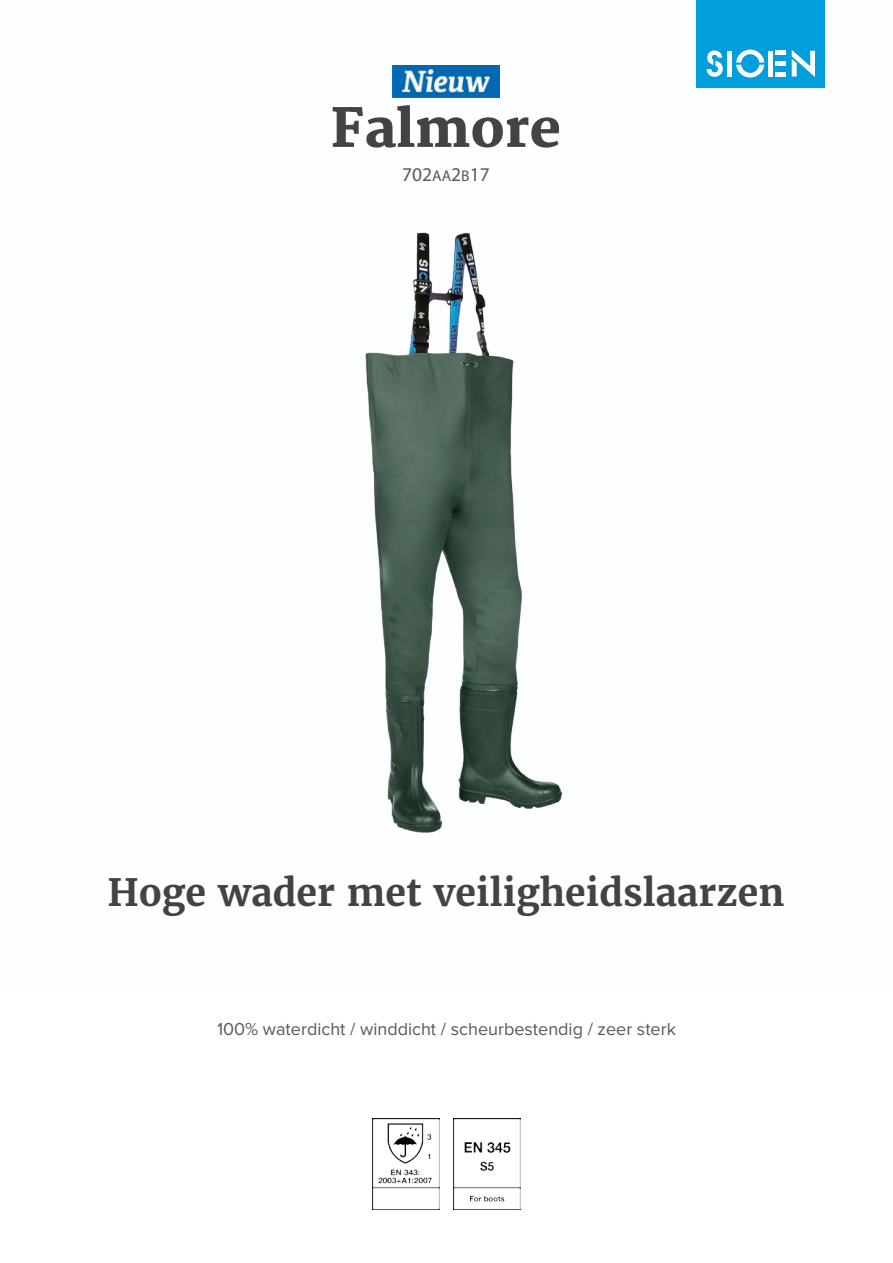
<style>
.page{position:relative;width:893px;height:1263px;background:#fff}
.page>*{position:absolute;margin:0;border:0;box-sizing:border-box;transform-origin:0 0}
.t1{font:800 52.5px "Merriweather";color:#434343}
.t2{font:700 37.5px "Merriweather";color:#434343}
.t3{font:19.5px "Myriad Pro";color:#585858}
.t4{font:18px "Proxima Nova";color:#585858}
.s1{font-size:15.6px}
</style>
<div class="page">
<div style="left:697px;top:0;width:128px;height:88px;background:#009edd"></div>
<svg style="left:707px;top:50px;width:16px;height:27px"></svg>
<svg style="left:736px;top:50px;width:28px;height:28px"></svg>
<div style="left:727px;top:51px;width:5px;height:26px;background:#fff"></div>
<div style="left:768px;top:51px;width:5px;height:26px;background:#fff"></div>
<div style="left:775px;top:72px;width:11px;height:5px;background:#fff"></div>
<div style="left:775px;top:61px;width:11px;height:5px;background:#fff"></div>
<hr style="left:775px;top:51px;width:11px;height:4px;background:#fff">
<svg style="left:792px;top:50px;width:23px;height:27px"></svg>
<img style="left:373px;top:1118px;width:66px;height:92px">
<img style="left:454px;top:1118px;width:66px;height:92px">
<img style="left:365px;top:232px;width:198px;height:601px">
<img style="left:392px;top:65px;width:107px;height:33px">
<h1 class="t1" style="left:331px;top:98px;width:232px">Falmore</h1>
<p class="t3" style="left:402px;top:162px;width:89px">702<span class="s1">AA</span>2<span class="s1">B</span>17</p>
<h2 class="t2" style="left:108px;top:868px;width:678px">Hoge wader met veiligheidslaarzen</h2>
<p class="t4" style="left:217px;top:1018px;width:460px">100% waterdicht / winddicht / scheurbestendig / zeer sterk</p>
</div>
